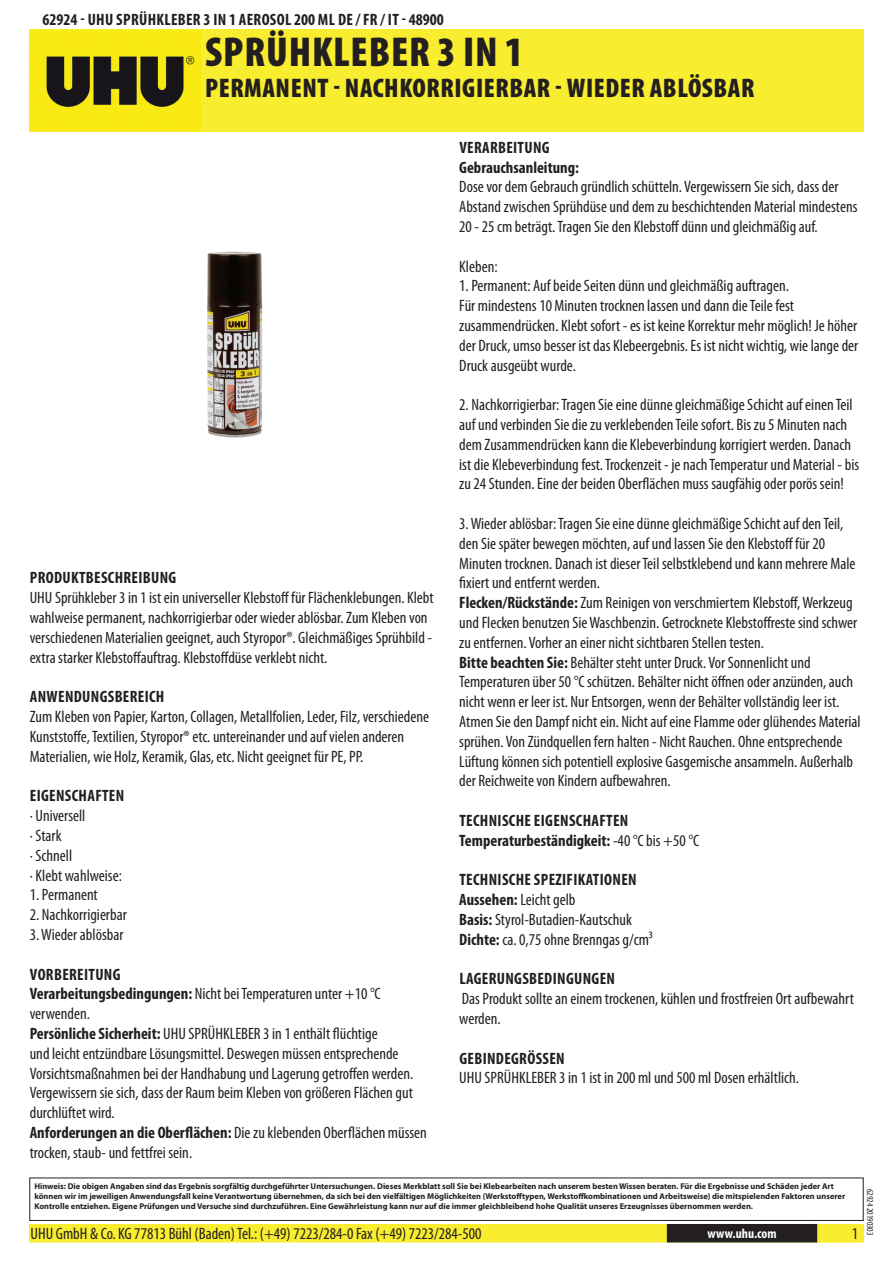
<style>
.page{position:relative;width:893px;height:1263px;background:#fff}
.page>*{position:absolute;margin:0;border:0;box-sizing:border-box;transform-origin:0 0}
.t1{font:900 condensed 42px "Myriad Pro";letter-spacing:.02em;color:#231f20}
.t2{font:900 condensed 27px "Myriad Pro";letter-spacing:.02em;color:#231f20}
.t3{font:condensed 16.5px/19.8px "Myriad Pro";color:#231f20}
.t4{font:700 condensed 16.5px "Myriad Pro";letter-spacing:.02em;color:#231f20}
.t5{font:700 condensed 16.5px/19.8px "Myriad Pro";color:#231f20}
.t6{font:700 condensed 13.5px "Myriad Pro";color:#fff}
.t7{font:condensed 9px "Myriad Pro";color:#231f20}
.t8{font:700 8.4px/10.1px "Myriad Pro";color:#231f20}
.s1{font-weight:700}
.s2{font-weight:400}
</style>
<div class="page">
<div style="left:30px;top:1225px;width:833px;height:17px;background:#f8ed2e"></div>
<div style="left:29px;top:1224px;width:835px;height:18px;border:2px solid #f8ed2e"></div>
<div style="left:816px;top:1224px;width:44px;height:18px;border:2px solid #f8ed2e"></div>
<div style="left:668px;top:1225px;width:148px;height:17px;background:#231f20"></div>
<div style="left:667px;top:1224px;width:150px;height:18px;border:2px solid #231f20"></div>
<div style="left:29px;top:1177px;width:835px;height:44px;border:1px solid #231f20"></div>
<div style="left:30px;top:30px;width:834px;height:102px;background:#f8ed2e"></div>
<img style="left:30px;top:31px;width:171px;height:100px">
<img style="left:207px;top:252px;width:55px;height:186px">
<p class="t4" style="left:43px;top:9px;width:403px">62924 - UHU SPRÜHKLEBER 3 in 1 Aerosol 200 ml DE / FR / IT - 48900</p>
<h1 class="t1" style="left:205px;top:25px;width:320px">SPRÜHKLEBER 3 IN 1</h1>
<h2 class="t2" style="left:205px;top:70px;width:551px">PERMANENT - NACHKORRIGIERBAR - WIEDER ABLÖSBAR</h2>
<p class="t4" style="left:30px;top:568px;width:33px">Produktbes</p>
<p class="t4" style="left:108px;top:568px;width:70px">chreibung</p>
<p class="t3" style="left:30px;top:588px;width:405px">UHU Sprühkleber 3 in 1 ist ein universeller Klebstoff für Flächenklebungen. Klebt wahlweise permanent, nachkorrigierbar oder wieder ablösbar. Zum Kleben von verschiedenen Materialien geeignet, auch Styropor®. Gleichmäßiges Sprühbild - extra starker Klebstoffauftrag. Klebstoffdüse verklebt nicht.</p>
<p class="t4" style="left:30px;top:686px;width:87px">Anwendu ngsbere</p>
<p class="t4" style="left:145px;top:686px;width:19px">ich</p>
<p class="t3" style="left:30px;top:706px;width:401px">Zum Kleben von Papier, Karton, Collagen, Metallfolien, Leder, Filz, verschiedene<br>Kunststoffe, Textilien, Styropor® etc. untereinander und auf vielen anderen<br>Materialien, wie Holz, Keramik, Glas, etc. Nicht geeignet für PE, PP.</p>
<p class="t4" style="left:30px;top:785px;width:57px">Eigenschafte</p>
<p class="t4" style="left:116px;top:785px;width:10px">n</p>
<p class="t3" style="left:30px;top:805px;width:94px">· Universell<br>· Stark<br>· Schnell<br>· Klebt wahlweise:</p>
<p class="t3" style="left:30px;top:885px;width:70px">1. Permanent</p>
<p class="t3" style="left:30px;top:904px;width:99px">2. Nachkorrigierbar</p>
<p class="t3" style="left:30px;top:924px;width:95px">3. Wieder ablösbar</p>
<p class="t4" style="left:30px;top:964px;width:25px">Vorbere</p>
<p class="t3" style="left:30px;top:964px;width:399px;text-indent:54px"><span class="s1">itu ng<br>Verarbeitungsbedingungen:</span> Nicht bei Temperaturen unter +10 °C verwenden.<br><span class="s1">Persönliche Sicherheit:</span> UHU SPRÜHKLEBER 3 in 1 enthält flüchtige<br>und leicht entzündbare Lösungsmittel. Deswegen müssen entsprechende Vorsichtsmaßnahmen bei der Handhabung und Lagerung getroffen werden.<br>Vergewissern sie sich, dass der Raum beim Kleben von größeren Flächen gut durchlüftet wird.<br><span class="s1">Anforderungen an die Oberflächen:</span> Die zu klebenden Oberflächen müssen trocken, staub- und fettfrei sein.</p>
<p class="t5" style="left:459px;top:137px;width:121px;text-indent:54px">itu ng<br>Gebrauchsanleitung:</p>
<p class="t3" style="left:459px;top:177px;width:400px">Dose vor dem Gebrauch gründlich schütteln. Vergewissern Sie sich, dass der<br>Abstand zwischen Sprühdüse und dem zu beschichtenden Material mindestens<br>20 - 25 cm beträgt. Tragen Sie den Klebstoff dünn und gleichmäßig auf.</p>
<p class="t3" style="left:459px;top:256px;width:40px">Kleben:</p>
<p class="t3" style="left:459px;top:276px;width:401px">1. Permanent: Auf beide Seiten dünn und gleichmäßig auftragen.<br>Für mindestens 10 Minuten trocknen lassen und dann die Teile fest zusammendrücken. Klebt sofort - es ist keine Korrektur mehr möglich! Je höher der Druck, umso besser ist das Klebeergebnis. Es ist nicht wichtig, wie lange der Druck ausgeübt wurde.</p>
<p class="t3" style="left:459px;top:395px;width:401px">2. Nachkorrigierbar: Tragen Sie eine dünne gleichmäßige Schicht auf einen Teil auf und verbinden Sie die zu verklebenden Teile sofort. Bis zu 5 Minuten nach dem Zusammendrücken kann die Klebeverbindung korrigiert werden. Danach ist die Klebeverbindung fest. Trockenzeit - je nach Temperatur und Material - bis zu 24 Stunden. Eine der beiden Oberflächen muss saugfähig oder porös sein!</p>
<p class="t3" style="left:459px;top:513px;width:403px">3. Wieder ablösbar: Tragen Sie eine dünne gleichmäßige Schicht auf den Teil, den Sie später bewegen möchten, auf und lassen Sie den Klebstoff für 20<br>Minuten trocknen. Danach ist dieser Teil selbstklebend und kann mehrere Male fixiert und entfernt werden.<br><span class="s1">Flecken/Rückstände:</span> Zum Reinigen von verschmiertem Klebstoff, Werkzeug und Flecken benutzen Sie Waschbenzin. Getrocknete Klebstoffreste sind schwer zu entfernen. Vorher an einer nicht sichtbaren Stellen testen.<br><span class="s1">Bitte beachten Sie:</span> Behälter steht unter Druck. Vor Sonnenlicht und Temperaturen über 50 °C schützen. Behälter nicht öffnen oder anzünden, auch nicht wenn er leer ist. Nur Entsorgen, wenn der Behälter vollständig leer ist.<br>Atmen Sie den Dampf nicht ein. Nicht auf eine Flamme oder glühendes Material sprühen. Von Zündquellen fern halten - Nicht Rauchen. Ohne entsprechende Lüftung können sich potentiell explosive Gasgemische ansammeln. Außerhalb der Reichweite von Kindern aufbewahren.</p>
<p class="t4" style="left:459px;top:810px;width:132px">Technische Eigenschafte</p>
<p class="t4" style="left:459px;top:137px;width:17px">Verarbe</p>
<p class="t5" style="left:459px;top:810px;width:241px;text-indent:161px">n<br>Temperaturbeständigkeit: <span class="s2">-40 °C bis +50 °C</span></p>
<p class="t3" style="left:459px;top:870px;width:195px"><span class="s1">Technische Spezifikationen<br>Aussehen:</span> Leicht gelb<br><span class="s1">Basis:</span> Styrol-Butadien-Kautschuk<br><span class="s1">Dichte:</span> ca. 0,75 ohne Brenngas g/cm³</p>
<p class="t4" style="left:459px;top:968px;width:72px">Lageru ngsbed</p>
<p class="t4" style="left:553px;top:968px;width:64px">ingungen</p>
<p class="t3" style="left:459px;top:989px;width:396px">Das Produkt sollte an einem trockenen, kühlen und frostfreien Ort aufbewahrt werden.</p>
<p class="t4" style="left:459px;top:1048px;width:107px">GebindegröSSen</p>
<p class="t3" style="left:459px;top:1068px;width:341px">UHU SPRÜHKLEBER 3 in 1 ist in 200 ml und 500 ml Dosen erhältlich.</p>
<p class="t8" style="left:34px;top:1181px;width:812px">Hinweis: Die obigen Angaben sind das Ergebnis sorgfältig durchgeführter Untersuchungen. Dieses Merkblatt soll Sie bei Klebearbeiten nach unserem besten Wissen beraten. Für die Ergebnisse und Schäden jeder Art können wir im jeweiligen Anwendungsfall keine Verantwortung übernehmen, da sich bei den vielfältigen Möglichkeiten (Werkstofftypen, Werkstoffkombinationen und Arbeitsweise) die mitspielenden Faktoren unserer<br>Kontrolle entziehen. Eigene Prüfungen und Versuche sind durchzuführen. Eine Gewährleistung kann nur auf die immer gleichbleibend hohe Qualität unseres Erzeugnisses übernommen werden.</p>
<p class="t3" style="left:31px;top:1224px;width:453px">UHU GmbH &amp; Co. KG 77813 Bühl (Baden) Tel.: (+49) 7223/284-0 Fax (+49) 7223/284-500</p>
<p class="t6" style="left:707px;top:1225px;width:71px">www.uhu.com</p>
<p class="t3" style="left:852px;top:1224px;width:8px">1</p>
<p class="t7" style="left:875px;top:1189px;width:48px;rotate:90deg">62924 20190303</p>
</div>
